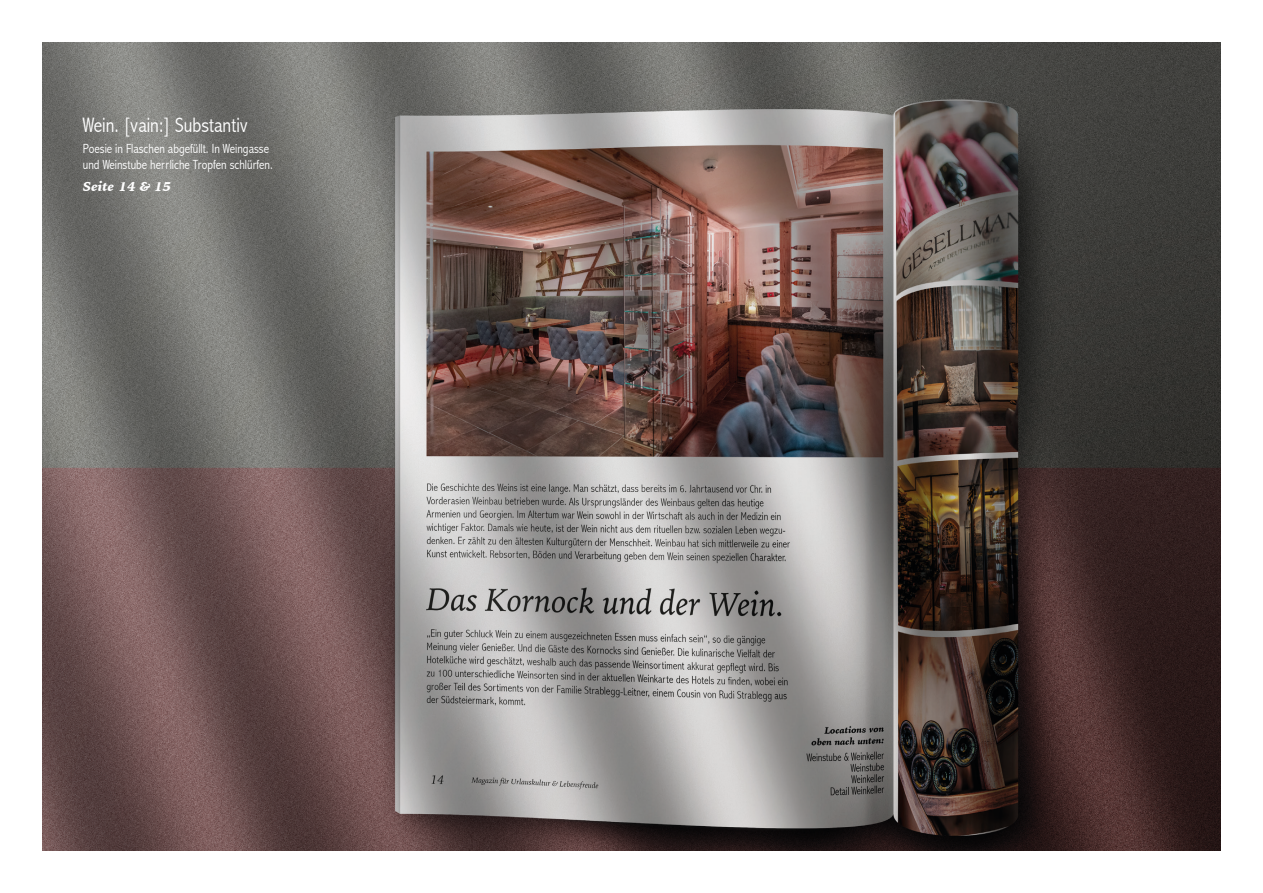
<style>
.page{position:relative;width:1263px;height:893px;background:#fff}
.page>*{position:absolute;margin:0;border:0;box-sizing:border-box;transform-origin:0 0}
.t1{font:300 condensed 20.85px "Abadi";color:#fff}
.t2{font:300 condensed 13.2px/16.4px "Abadi";color:#fff}
.t3{font:italic 900 13.2px "Iowan Old Style";color:#fff}
</style>
<div class="page">
<img style="left:43px;top:43px;width:1177px;height:807px">
<p class="t1" style="left:83px;top:113px;width:166px">Wein. [vain:] Substantiv</p>
<p class="t2" style="left:83px;top:140px;width:191px">Poesie in Flaschen abgefüllt. In Weingasse und Weinstube herrliche Tropfen schlürfen.</p>
<p class="t3" style="left:83px;top:178px;width:90px">Seite 14 &amp; 15</p>
</div>
